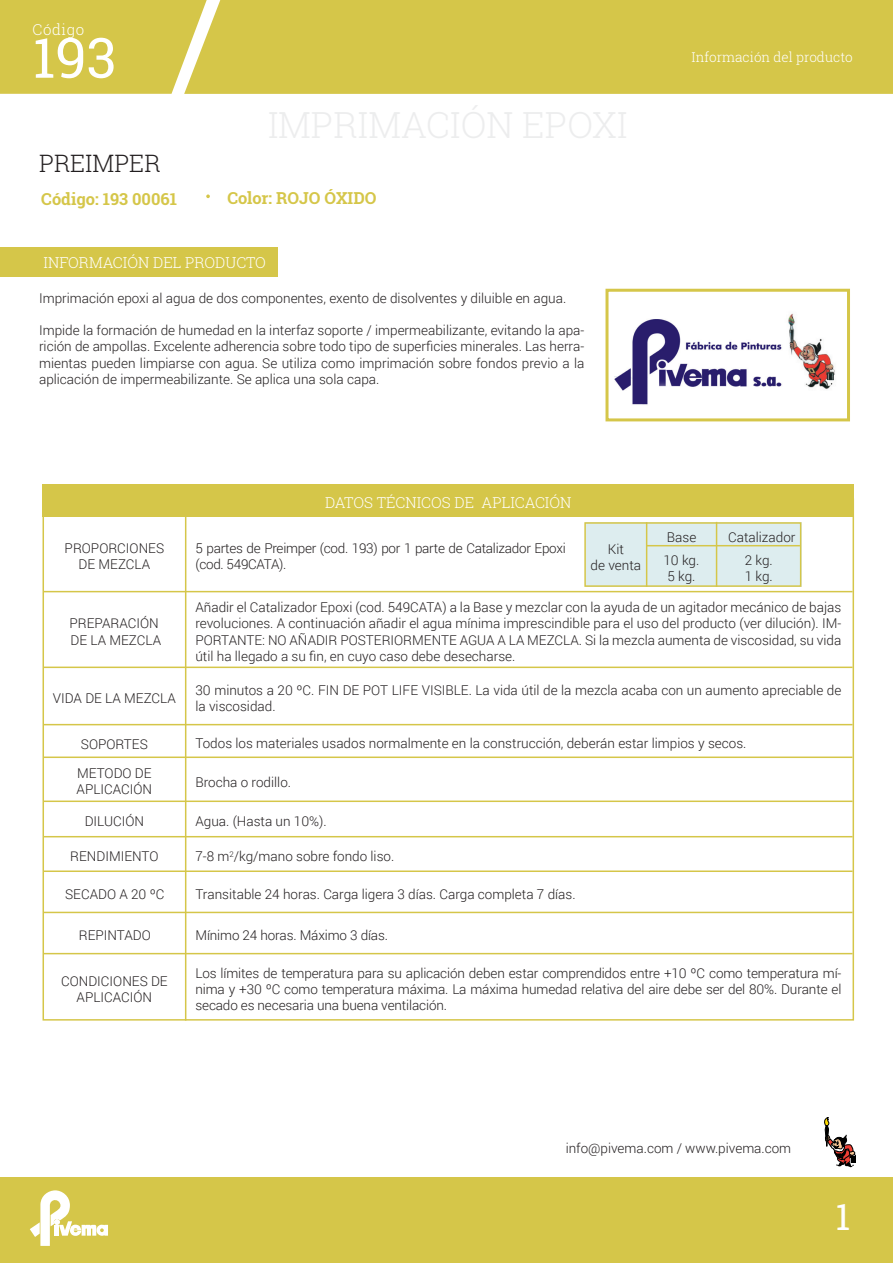
<style>
.page{position:relative;width:893px;height:1263px;background:#fff}
.page>*{position:absolute;margin:0;border:0;box-sizing:border-box;transform-origin:0 0}
.t1{font:55.5px "Roboto Slab";color:#fff}
.t2{font:36px "Roboto Slab";color:#fff}
.t3{font:300 24px "Roboto Slab";color:#231f20}
.t4{font:700 16.5px "Roboto Slab";color:#d5c649}
.t5{font:300 15px "Roboto Slab";color:#fff}
.parafo_descripcion{font:300 13.5px/16.2px "Roboto";color:#231f20;text-align:justify}
.parafo_descripcion-2{font:300 13.5px/16.2px "Roboto";letter-spacing:-.02em;color:#231f20}
.t6{font:300 13.5px "Roboto Slab";color:#fff}
</style>
<div class="page">
<div style="left:585px;top:522px;width:216px;height:65px;background:#ddedef"></div>
<hr style="left:44px;top:591px;width:808px;height:1px;background:#d5c649">
<hr style="left:44px;top:666px;width:808px;height:2px;background:#d5c649">
<hr style="left:44px;top:724px;width:808px;height:1px;background:#d5c649">
<hr style="left:44px;top:756px;width:808px;height:2px;background:#d5c649">
<hr style="left:44px;top:912px;width:808px;height:1px;background:#d5c649">
<hr style="left:44px;top:953px;width:808px;height:1px;background:#d5c649">
<hr style="left:44px;top:800px;width:809px;height:2px;background:#d5c649">
<hr style="left:185px;top:503px;width:1px;height:517px;background:#d5c649">
<div style="left:43px;top:484px;width:811px;height:33px;background:#d5c649"></div>
<div style="left:584px;top:522px;width:217px;height:65px;border:2px solid #d5c649"></div>
<hr style="left:44px;top:870px;width:809px;height:2px;background:#d5c649">
<div style="left:0;top:1177px;width:893px;height:86px;background:#d5c649"></div>
<svg style="left:30px;top:1190px;width:78px;height:56px"></svg>
<svg style="left:824px;top:1117px;width:32px;height:50px"></svg>
<div style="left:0;top:0;width:184px;height:94px;background:#d5c649"></div>
<div style="left:184px;top:0;width:709px;height:94px;background:#d5c649"></div>
<div style="left:0;top:248px;width:277px;height:29px;background:#d5c649"></div>
<svg style="left:206px;top:194px;width:4px;height:4px"></svg>
<hr style="left:646px;top:522px;width:1px;height:65px;background:#d5c649">
<hr style="left:716px;top:522px;width:1px;height:65px;background:#d5c649">
<hr style="left:646px;top:545px;width:154px;height:1px;background:#d5c649">
<hr style="left:44px;top:836px;width:809px;height:1px;background:#d5c649">
<img style="left:615px;top:313px;width:220px;height:92px">
<div style="left:605px;top:289px;width:245px;height:132px;border:3px solid #d5c649"></div>
<p class="t5" style="left:33px;top:19px;width:53px">Código</p>
<p class="t1" style="left:33px;top:20px;width:86px">193</p>
<p class="t3" style="left:39px;top:147px;width:123px">PREIMPER</p>
<p class="t4" style="left:41px;top:187px;width:137px">Código: 193 00061</p>
<p class="t4" style="left:227px;top:186px;width:150px">Color: ROJO ÓXIDO</p>
<p class="t5" style="left:44px;top:252px;width:224px">INFORMACIÓN DEL PRODUCTO</p>
<p class="parafo_descripcion" style="left:39px;top:289px;width:529px">Imprimación epoxi al agua de dos componentes, exento de disolventes y diluible en agua.</p>
<p class="parafo_descripcion" style="left:39px;top:322px;width:547px">Impide la formación de humedad en la interfaz soporte / impermeabilizante, evitando la apa&shy;rición de ampollas. Excelente adherencia sobre todo tipo de superficies minerales. Las herra&shy;mientas pueden limpiarse con agua. Se utiliza como imprimación sobre fondos previo a la aplicación de impermeabilizante. Se aplica una sola capa.</p>
<p class="t5" style="left:325px;top:493px;width:248px">DATOS TÉCNICOS DE APLICACIÓN</p>
<p class="t6" style="left:692px;top:48px;width:162px">Información del producto</p>
<p class="parafo_descripcion" style="left:65px;top:539px;width:101px">PROPORCIONES</p>
<p class="parafo_descripcion" style="left:79px;top:556px;width:73px">DE MEZCLA</p>
<p class="parafo_descripcion" style="left:70px;top:615px;width:91px">PREPARACIÓN</p>
<p class="parafo_descripcion" style="left:71px;top:631px;width:92px">DE LA MEZCLA</p>
<p class="parafo_descripcion" style="left:53px;top:690px;width:124px">VIDA DE LA MEZCLA</p>
<p class="parafo_descripcion" style="left:81px;top:735px;width:68px">SOPORTES</p>
<p class="parafo_descripcion" style="left:77px;top:764px;width:76px">METODO DE</p>
<p class="parafo_descripcion" style="left:77px;top:781px;width:77px">APLICACIÓN</p>
<p class="parafo_descripcion" style="left:85px;top:813px;width:61px">DILUCIÓN</p>
<p class="parafo_descripcion" style="left:70px;top:848px;width:90px">RENDIMIENTO</p>
<p class="parafo_descripcion" style="left:65px;top:885px;width:101px">SECADO A 20 ºC</p>
<p class="parafo_descripcion" style="left:79px;top:927px;width:73px">REPINTADO</p>
<p class="parafo_descripcion" style="left:61px;top:972px;width:108px">CONDICIONES DE</p>
<p class="parafo_descripcion" style="left:77px;top:988px;width:77px">APLICACIÓN</p>
<p class="parafo_descripcion" style="left:667px;top:528px;width:31px">Base</p>
<p class="parafo_descripcion" style="left:728px;top:528px;width:69px">Catalizador</p>
<p class="parafo_descripcion" style="left:663px;top:551px;width:37px">10 kg.</p>
<p class="parafo_descripcion" style="left:667px;top:568px;width:30px">5 kg.</p>
<p class="parafo_descripcion-2" style="left:195px;top:540px;width:372px">5 partes de Preimper (cod. 193) por 1 parte de Catalizador Epoxi (cod. 549CATA).</p>
<p class="parafo_descripcion" style="left:195px;top:599px;width:647px">Añadir el Catalizador Epoxi (cod. 549CATA) a la Base y mezclar con la ayuda de un agitador mecánico de bajas revoluciones. A continuación añadir el agua mínima imprescindible para el uso del producto (ver dilución). IM-PORTANTE: NO AÑADIR POSTERIORMENTE AGUA A LA MEZCLA. Si la mezcla aumenta de viscosidad, su vida útil ha llegado a su fin, en cuyo caso debe desecharse.</p>
<p class="parafo_descripcion" style="left:195px;top:682px;width:647px">30 minutos a 20 ºC. FIN DE POT LIFE VISIBLE. La vida útil de la mezcla acaba con un aumento apreciable de la viscosidad.</p>
<p class="parafo_descripcion" style="left:195px;top:735px;width:552px">Todos los materiales usados normalmente en la construcción, deberán estar limpios y secos.</p>
<p class="parafo_descripcion" style="left:608px;top:540px;width:18px">Kit</p>
<p class="parafo_descripcion" style="left:591px;top:556px;width:52px">de venta</p>
<p class="parafo_descripcion" style="left:745px;top:551px;width:30px">2 kg.</p>
<p class="parafo_descripcion" style="left:745px;top:568px;width:30px">1 kg.</p>
<p class="parafo_descripcion" style="left:195px;top:774px;width:97px">Brocha o rodillo.</p>
<p class="parafo_descripcion" style="left:195px;top:813px;width:133px">Agua. (Hasta un 10%).</p>
<p class="parafo_descripcion" style="left:195px;top:848px;width:200px">7-8 m<sup>2</sup>/kg/mano sobre fondo liso.</p>
<p class="parafo_descripcion" style="left:195px;top:885px;width:382px">Transitable 24 horas. Carga ligera 3 días. Carga completa 7 días.</p>
<p class="parafo_descripcion" style="left:195px;top:927px;width:194px">Mínimo 24 horas. Máximo 3 días.</p>
<p class="parafo_descripcion" style="left:195px;top:964px;width:647px">Los límites de temperatura para su aplicación deben estar comprendidos entre +10 ºC como temperatura mí&shy;nima y +30 ºC como temperatura máxima. La máxima humedad relativa del aire debe ser del 80%. Durante el secado es necesaria una buena ventilación.</p>
<p class="parafo_descripcion" style="left:566px;top:1140px;width:227px">info@pivema.com / www.pivema.com</p>
<p class="t2" style="left:835px;top:1192px;width:16px">1</p>
</div>
